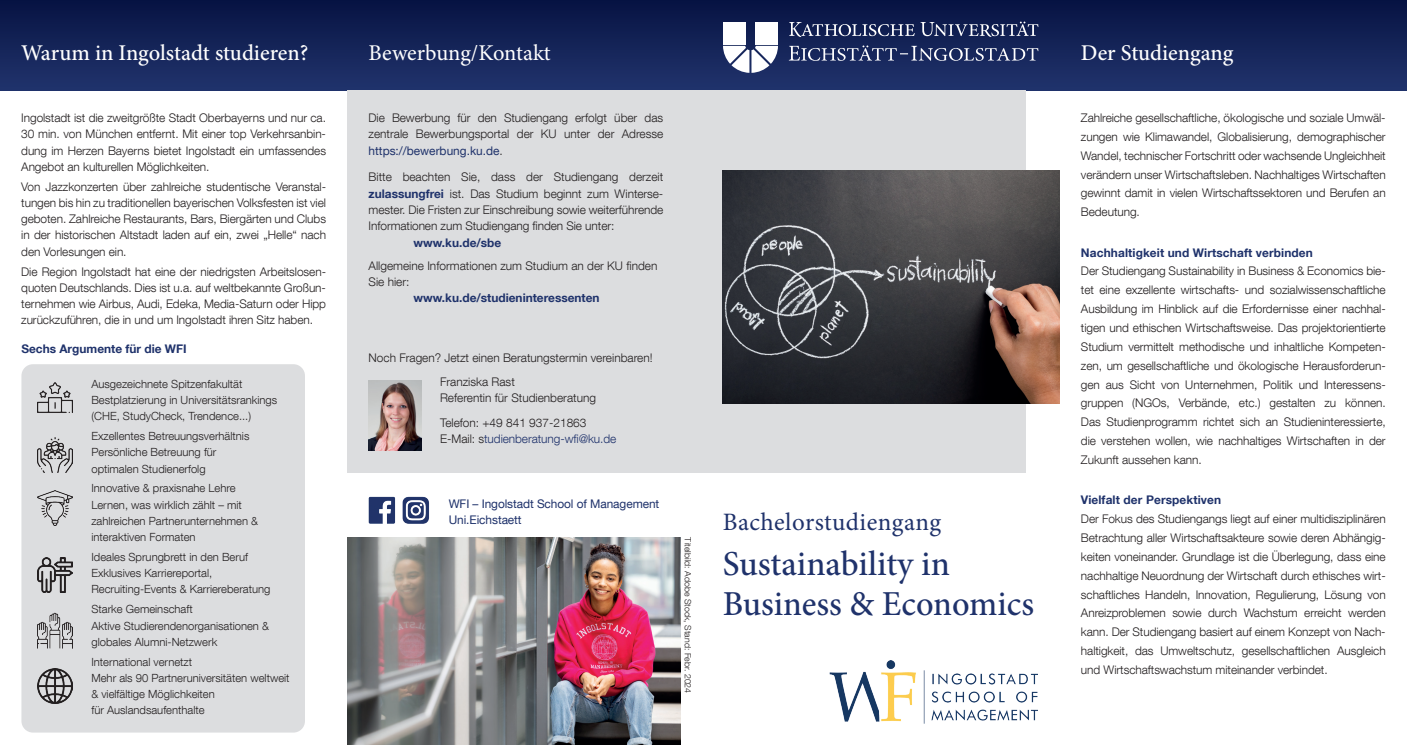
<style>
.page{position:relative;width:1407px;height:745px;background:#fff}
.page>*{position:absolute;margin:0;border:0;box-sizing:border-box;transform-origin:0 0}
.t1{font:500 35px/40px "Minion Pro";color:#1f326b}
.t2{font:25px "Minion Pro";letter-spacing:.015em;color:#1f326b}
.t3{font:500 22.5px "Minion Pro";color:#fff}
.t4{font:22.5px "Minion Pro";letter-spacing:-.005em;color:#fff}
.t5{font:300 11.88px/18.9px "Helvetica Neue LT Com";letter-spacing:-.005em;color:#231f20;text-align:justify}
.t6{font:700 11.88px "Helvetica Neue LT Com";letter-spacing:.01em;color:#1f326b}
.t7{font:11.88px/16.2px "Helvetica Neue LT Com";letter-spacing:-.005em;color:#1f326b}
.t8{font:300 11.88px "Helvetica Neue LT Com";letter-spacing:-.005em;color:#1f326b}
.t9{font:300 11.25px/16.2px "Helvetica Neue LT Com";color:#231f20}
.t10{font:300 8.75px "Helvetica Neue LT Com";color:#231f20}
.s1{font-weight:400;color:#1f326b}
.s2{font-weight:700;color:#1f326b}
.s3{color:#231f20}
</style>
<div class="page">
<div style="left:0;top:0;width:1407px;height:91px;background:linear-gradient(to bottom,#071342,#21346d)"></div>
<div style="left:347px;top:91px;width:679px;height:381px;background:#dcdddf"></div>
<svg style="left:789px;top:45px;width:249px;height:16px;background:#44517b"></svg>
<svg style="left:789px;top:22px;width:249px;height:15px;background:#465178"></svg>
<div style="left:723px;top:22px;width:22px;height:22px;background:#fff"></div>
<div style="left:756px;top:22px;width:22px;height:22px;background:#fff"></div>
<svg style="left:723px;top:46px;width:55px;height:27px"></svg>
<div style="left:21px;top:364px;width:284px;height:368px;background:#dcdddf;border-radius:12px"></div>
<img style="left:37px;top:490px;width:36px;height:35px">
<img style="left:37px;top:612px;width:36px;height:36px">
<img style="left:37px;top:382px;width:36px;height:31px">
<img style="left:37px;top:557px;width:36px;height:35px">
<img style="left:37px;top:668px;width:36px;height:35px">
<img style="left:37px;top:437px;width:36px;height:35px">
<img style="left:829px;top:660px;width:208px;height:62px">
<img style="left:369px;top:380px;width:53px;height:70px">
<img style="left:723px;top:171px;width:336px;height:232px">
<img style="left:368px;top:496px;width:61px;height:28px">
<img style="left:347px;top:537px;width:333px;height:207px">
<h3 class="t3" style="left:21px;top:38px;width:289px">Warum in Ingolstadt studieren?</h3>
<h3 class="t4" style="left:369px;top:38px;width:184px">Bewerbung/Kontakt</h3>
<p class="t5" style="left:21px;top:109px;width:306px;line-height:16.2px">Ingolstadt ist die zweitgrößte Stadt Oberbayerns und nur ca.<br>30 min. von München entfernt. Mit einer top Verkehrsanbin&shy;dung im Herzen Bayerns bietet Ingolstadt ein umfassendes Angebot an kulturellen Möglichkeiten.</p>
<p class="t5" style="left:21px;top:178px;width:306px;line-height:16.2px">Von Jazzkonzerten über zahlreiche studentische Veranstal&shy;tungen bis hin zu traditionellen bayerischen Volksfesten ist viel geboten. Zahlreiche Restaurants, Bars, Biergärten und Clubs in der historischen Altstadt laden auf ein, zwei „Helle“ nach den Vorlesungen ein.</p>
<p class="t5" style="left:21px;top:263px;width:306px;line-height:16.2px">Die Region Ingolstadt hat eine der niedrigsten Arbeitslosen&shy;quoten Deutschlands. Dies ist u.a. auf weltbekannte Großun&shy;ternehmen wie Airbus, Audi, Edeka, Media-Saturn oder Hipp zurückzuführen, die in und um Ingolstadt ihren Sitz haben.</p>
<p class="t6" style="left:21px;top:341px;width:167px">Sechs Argumente für die WFI</p>
<p class="t9" style="left:91px;top:375px;width:187px">Ausgezeichnete Spitzenfakultät<br>Bestplatzierung in Universitätsrankings (CHE, StudyCheck, Trendence...)</p>
<p class="t9" style="left:91px;top:427px;width:159px">Exzellentes Betreuungsverhältnis<br>Persönliche Betreuung für optimalen Studienerfolg</p>
<p class="t9" style="left:91px;top:479px;width:168px">Innovative &amp; praxisnahe Lehre<br>Lernen, was wirklich zählt – mit zahlreichen Partnerunternehmen &amp; interaktiven Formaten</p>
<p class="t9" style="left:91px;top:548px;width:181px">Ideales Sprungbrett in den Beruf<br>Exklusives Karriereportal,<br>Recruiting-Events &amp; Karriereberatung</p>
<p class="t9" style="left:91px;top:600px;width:179px">Starke Gemeinschaft<br>Aktive Studierendenorganisationen &amp; globales Alumni-Netzwerk</p>
<p class="t9" style="left:91px;top:652px;width:200px">International vernetzt<br>Mehr als 90 Partneruniversitäten weltweit &amp; vielfältige Möglichkeiten<br>für Auslandsaufenthalte</p>
<p class="t5" style="left:369px;top:109px;width:296px;line-height:16.2px">Die Bewerbung für den Studiengang erfolgt ü ber das zentrale Bewerbungsportal der KU unter der Adresse <span class="s1">https://bewerbung.ku.de</span>.</p>
<p class="t5" style="left:369px;top:169px;width:296px;line-height:16.2px">Bitte beachten Sie, dass der Studiengang derzeit <span class="s2">zulassungfrei</span> ist. Das Studium beginnt zum Winterse&shy;mester. Die Fristen zur Einschreibung sowie weiterführende Informationen zum Studiengang finden Sie unter:</p>
<p class="t6" style="left:414px;top:234px;width:89px">www.ku.de/sbe</p>
<p class="t5" style="left:369px;top:257px;width:290px;line-height:16.2px">Allgemeine Informationen zum Studium an der KU finden<br>Sie hier:</p>
<p class="t6" style="left:414px;top:290px;width:188px">www.ku.de/studieninteressenten</p>
<p class="t5" style="left:440px;top:345px;width:214px;line-height:23.9px;text-indent:-71px">Noch Fragen? Jetzt einen Beratungstermin vereinbaren!<br>Franziska Rast</p>
<p class="t5" style="left:440px;top:385px;width:157px;line-height:25px">Referentin für Studienberatung<br>Telefon: +49 841 937-21863</p>
<p class="t8" style="left:440px;top:431px;width:178px"><span class="s3">E-Mail: s</span>tudienberatung-wfi@ku.de</p>
<p class="t7" style="left:449px;top:494px;width:212px">WFI – Ingolstadt School of Management<br>Uni.Eichstaett</p>
<p class="t10" style="left:693px;top:537px;width:157px;rotate:90deg">Titelbild: Adobe Stock, Stand: Febr. 2024</p>
<h2 class="t2" style="left:723px;top:505px;width:220px">Bachelorstudiengang</h2>
<h1 class="t1" style="left:723px;top:543px;width:313px">Sustainability in<br>Business &amp; Economics</h1>
<h3 class="t3" style="left:1081px;top:38px;width:154px">Der Studiengang</h3>
<p class="t5" style="left:1081px;top:108px;width:306px">Zahlreiche gesellschaftliche, ökologische und soziale Umwäl&shy;zungen wie Klimawandel, Globalisierung, demographischer Wandel, technischer Fortschritt oder wachsende Ungleichheit verändern unser Wirtschaftsleben. Nachhaltiges Wirtschaften gewinnt damit in vielen Wirtschaftssektoren und Berufen an Bedeutung.</p>
<p class="t6" style="left:1081px;top:244px;width:233px">Nachhaltigkeit und Wirtschaft verbinden</p>
<p class="t5" style="left:1081px;top:261px;width:306px">Der Studiengang Sustainability in Business &amp; Economics bie&shy;tet eine exzellente wirtschafts- und sozialwissenschaftliche Ausbildung im Hinblick auf die Erfordernisse einer nachhal&shy;tigen und ethischen Wirtschaftsweise. Das projektorientierte Studium vermittelt methodische und inhaltliche Kompeten&shy;zen, um gesellschaftliche und ökologische Herausforderun&shy;gen aus Sicht von Unternehmen, Politik und Interessens&shy;gruppen (NGOs, Verbände, etc.) gestalten zu können.<br>Das Studienprogramm richtet sich an Studieninteressierte, die verstehen wollen, wie nachhaltiges Wirtschaften in der Zukunft aussehen kann.</p>
<p class="t6" style="left:1081px;top:492px;width:142px">Vielfalt der Perspektiven</p>
<p class="t5" style="left:1081px;top:509px;width:306px">Der Fokus des Studiengangs liegt auf einer multidisziplinären Betrachtung aller Wirtschaftsakteure sowie deren Abhängig&shy;keiten voneinander. Grundlage ist die Überlegung, dass eine nachhaltige Neuordnung der Wirtschaft durch ethisches wirt&shy;schaftliches Handeln, Innovation, Regulierung, Lösung von Anreizproblemen sowie durch Wachstum erreicht werden kann. Der Studiengang basiert auf einem Konzept von Nach&shy;haltigkeit, das Umweltschutz, gesellschaftlichen Ausgleich und Wirtschaftswachstum miteinander verbindet.</p>
</div>
